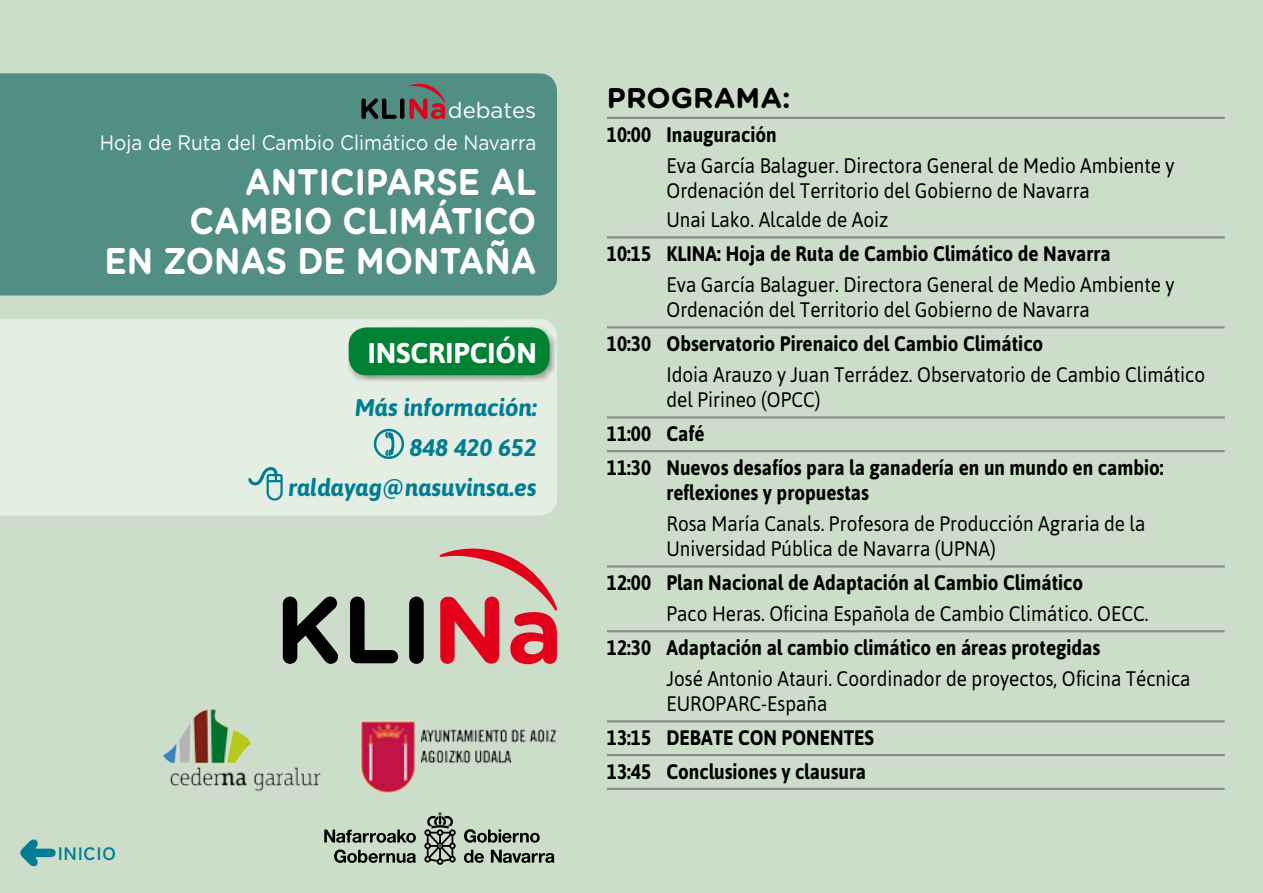
<style>
.page{position:relative;width:1263px;height:893px;background:#ccdec9}
.page>*{position:absolute;margin:0;border:0;box-sizing:border-box;transform-origin:0 0}
.t1{font:45px "Distro Bats";color:#007d93}
.t2{font:700 37.05px/39.6px "Gotham Rounded";color:#fff;text-align:right;scale:.9 1}
.t3{font:700 28.5px "Asap";color:#fff}
.t4{font:700 28.5px "Gotham Rounded";color:#000}
.t5{font:italic 700 24px/40px "Asap";color:#007d93;text-align:right}
.t6{font:22.2px "Gotham Rounded";color:#fff}
.t7{font:21px/25.2px "Asap";color:#000;scale:.9 1}
.t8{font:700 21px/33.8px "Asap";color:#000;scale:.9 1}
.t9{font:21px "Gotham Rounded";color:#fff;scale:.9 1}
.t10{font:18px "Interstate";color:#007d93;scale:1.1 1}
</style>
<div class="page">
<div style="left:0;top:73px;width:557px;height:223px;background:#518e83"></div>
<svg style="left:361px;top:98px;width:36px;height:21px"></svg>
<hr style="left:400px;top:98px;width:4px;height:21px;background:#000;border-radius:2px">
<svg style="left:409px;top:82px;width:36px;height:37px"></svg>
<hr style="left:607px;top:117px;width:618px;height:2px;background:#87888a">
<hr style="left:607px;top:236px;width:618px;height:2px;background:#87888a">
<hr style="left:607px;top:326px;width:618px;height:2px;background:#87888a">
<hr style="left:607px;top:416px;width:618px;height:2px;background:#87888a">
<hr style="left:607px;top:450px;width:618px;height:2px;background:#87888a">
<hr style="left:607px;top:565px;width:618px;height:2px;background:#87888a">
<hr style="left:607px;top:630px;width:618px;height:2px;background:#87888a">
<hr style="left:607px;top:720px;width:618px;height:2px;background:#87888a">
<hr style="left:607px;top:754px;width:618px;height:2px;background:#87888a">
<hr style="left:607px;top:788px;width:618px;height:2px;background:#87888a">
<svg style="left:283px;top:597px;width:55px;height:67px"></svg>
<svg style="left:350px;top:597px;width:48px;height:66px"></svg>
<div style="left:409px;top:597px;width:15px;height:67px;background:#000;border-radius:7px"></div>
<svg style="left:439px;top:548px;width:118px;height:116px"></svg>
<div style="left:0;top:319px;width:557px;height:197px;background:#e5eee3"></div>
<div style="left:348px;top:327px;width:208px;height:55px;background:#000;opacity:.32"></div>
<div style="left:349px;top:327px;width:201px;height:48px;background:#008235;border-radius:18px"></div>
<svg style="left:374px;top:429px;width:30px;height:30px"></svg>
<svg style="left:248px;top:467px;width:35px;height:34px"></svg>
<svg style="left:324px;top:830px;width:92px;height:13px"></svg>
<svg style="left:464px;top:829px;width:76px;height:14px"></svg>
<svg style="left:424px;top:812px;width:32px;height:53px"></svg>
<svg style="left:491px;top:850px;width:63px;height:13px"></svg>
<svg style="left:464px;top:850px;width:20px;height:13px"></svg>
<svg style="left:334px;top:849px;width:82px;height:14px"></svg>
<img style="left:163px;top:709px;width:158px;height:83px">
<img style="left:360px;top:720px;width:197px;height:74px">
<p class="t6" style="left:448px;top:95px;width:90px">debates</p>
<p class="t9" style="left:100px;top:128px;width:486px">Hoja de Ruta del Cambio Climático de Navarra</p>
<h2 class="t2" style="left:104px;top:160px;width:481px">ANTICIPARSE AL<br>CAMBIO CLIMÁTICO<br>EN ZONAS DE MONTAÑA</h2>
<h1 class="t1" style="left:58px;top:873px;width:42px;rotate:-180deg">b</h1>
<p class="t10" style="left:57px;top:843px;width:55px">INICIO</p>
<h3 class="t3" style="left:368px;top:336px;width:24px">Inscripci</h3>
<h3 class="t3" style="left:495px;top:336px;width:38px">ón</h3>
<p class="t5" style="left:288px;top:387px;width:250px">Más información:<br>848 420 652 raldayag@nasuvinsa.es</p>
<h3 class="t4" style="left:607px;top:77px;width:185px">PROGRAMA:</h3>
<p class="t8" style="left:607px;top:117px;width:190px">10:00 Inauguración</p>
<p class="t7" style="left:666px;top:153px;width:566px">Eva García Balaguer. Directora General de Medio Ambiente y<br>Ordenación del Territorio del Gobierno de Navarra</p>
<p class="t7" style="left:666px;top:207px;width:248px">Unai Lako. Alcalde de Aoiz</p>
<p class="t8" style="left:607px;top:237px;width:561px">10:15 KLINA: Hoja de Ruta de Cambio Climático de Navarra</p>
<p class="t7" style="left:666px;top:272px;width:566px">Eva García Balaguer. Directora General de Medio Ambiente y<br>Ordenación del Territorio del Gobierno de Navarra</p>
<p class="t8" style="left:607px;top:327px;width:486px">10:30 Observatorio Pirenaico del Cambio Climático</p>
<p class="t7" style="left:666px;top:362px;width:600px">Idoia Arauzo y Juan Terrádez. Observatorio de Cambio Climático del Pirineo (OPCC)</p>
<p class="t8" style="left:607px;top:417px;width:620px">11:00 Café<br>11:30 Nuevos desafíos para la ganadería en un mundo en cambio:</p>
<p class="t8" style="left:666px;top:476px;width:226px">reflexiones y propuestas</p>
<p class="t7" style="left:666px;top:511px;width:534px">Rosa María Canals. Profesora de Producción Agraria de la<br>Universidad Pública de Navarra (UPNA)</p>
<p class="t8" style="left:607px;top:566px;width:531px">12:00 Plan Nacional de Adaptación al Cambio Climático</p>
<p class="t7" style="left:666px;top:601px;width:537px">Paco Heras. Oficina Española de Cambio Climático. OECC.</p>
<p class="t8" style="left:607px;top:630px;width:550px">12:30 Adaptación al cambio climático en áreas protegidas</p>
<p class="t7" style="left:666px;top:666px;width:584px">José Antonio Atauri. Coordinador de proyectos, Oficina Técnica<br>EUROPARC-España</p>
<p class="t8" style="left:607px;top:721px;width:298px">13:15 DEBATE CON PONENTES<br>13:45 Conclusiones y clausura</p>
</div>
